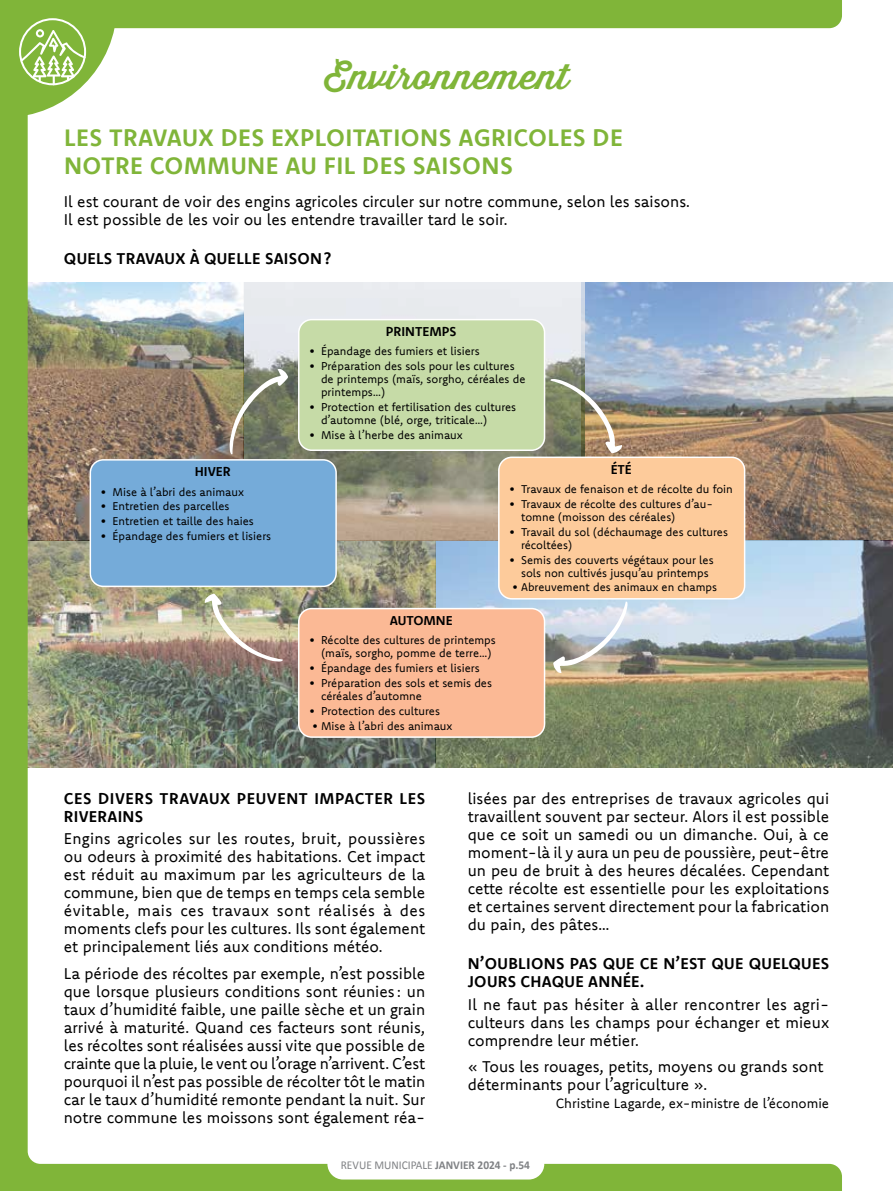
<style>
.page{position:relative;width:893px;height:1191px;background:#fff}
.page>*{position:absolute;margin:0;border:0;box-sizing:border-box;transform-origin:0 0}
.t1{font:500 34.5px "Thirsty Script";color:#80b539;scale:1.1 1}
.t2{font:700 24px/28.8px "Komet";letter-spacing:.02em;color:#80b539}
.t3{font:15.75px/18px "Komet";color:#000;text-align:justify}
.t4{font:700 15.75px/18px "Komet";letter-spacing:.02em;color:#000}
.t5{font:700 15.75px/18px "Komet";letter-spacing:.04em;color:#000}
.t6{font:13.5px "Komet";color:#000}
.t7{font:700 13.05px "Komet";color:#000}
.t8{font:700 12px "Calibri";color:#808285;scale:.95 1}
.t9{font:11.4px/13px "Komet";color:#000}
.s1{font-weight:400}
</style>
<div class="page">
<img style="left:842px;top:283px;width:51px;height:257px">
<img style="left:842px;top:540px;width:51px;height:227px">
<img style="left:0;top:0;width:842px;height:1191px">
<svg style="left:0;top:0;width:117px;height:117px"></svg>
<div style="left:327px;top:1148px;width:217px;height:31px;background:#fff;border-radius:16px"></div>
<div style="left:299px;top:320px;width:246px;height:130px;background:#c6dba7;border-radius:13px"></div>
<div style="left:298px;top:319px;width:247px;height:132px;border:2px solid #fff;border-radius:13px"></div>
<div style="left:299px;top:608px;width:246px;height:129px;background:#fbb995;border-radius:13px"></div>
<div style="left:298px;top:608px;width:247px;height:130px;border:2px solid #fff;border-radius:13px"></div>
<div style="left:499px;top:457px;width:246px;height:142px;background:#fdcb9b;border-radius:13px"></div>
<div style="left:498px;top:456px;width:247px;height:143px;border:2px solid #fff;border-radius:13px"></div>
<div style="left:90px;top:460px;width:246px;height:126px;background:#75abd9;border-radius:13px"></div>
<div style="left:90px;top:459px;width:247px;height:128px;border:2px solid #fff;border-radius:13px"></div>
<img style="left:550px;top:379px;width:72px;height:74px">
<svg style="left:229px;top:368px;width:59px;height:86px;background:#858871"></svg>
<svg style="left:553px;top:601px;width:75px;height:72px;background:#c1c5c7"></svg>
<img style="left:204px;top:593px;width:79px;height:68px">
<h1 class="t1" style="left:324px;top:51px;width:224px">Environnement</h1>
<h2 class="t2" style="left:64px;top:122px;width:560px">LES TRAVAUX DES EXPLOITATIONS AGRICOLES DE<br>NOTRE COMMUNE AU FIL DES SAISONS</h2>
<p class="t3" style="left:64px;top:192px;width:628px">Il est courant de voir des engins agricoles circuler sur notre commune, selon les saisons.<br>Il est possible de les voir ou les entendre travailler tard le soir.</p>
<p class="t4" style="left:64px;top:249px;width:269px">QUELS TRAVAUX À QUELLE SAISON?</p>
<p class="t7" style="left:195px;top:463px;width:37px">HIVER</p>
<p class="t9" style="left:100px;top:485px;width:145px">• Mise à l’abri des animaux</p>
<p class="t9" style="left:100px;top:499px;width:131px">• Entretien des parcelles</p>
<p class="t9" style="left:100px;top:514px;width:155px">• Entretien et taille des haies</p>
<p class="t9" style="left:100px;top:529px;width:172px">• Épandage des fumiers et lisiers</p>
<p class="t7" style="left:386px;top:323px;width:72px">PRINTEMPS</p>
<p class="t9" style="left:309px;top:344px;width:172px">• Épandage des fumiers et lisiers</p>
<p class="t9" style="left:321px;top:359px;width:206px;text-indent:-12px">• Préparation des sols pour les cultures de printemps (maïs, sorgho, céréales de printemps…)</p>
<p class="t9" style="left:321px;top:400px;width:197px;text-indent:-12px">• Protection et fertilisation des cultures d’automne (blé, orge, triticale…)</p>
<p class="t9" style="left:309px;top:428px;width:156px">• Mise à l’herbe des animaux</p>
<p class="t7" style="left:390px;top:612px;width:64px">AUTOMNE</p>
<p class="t9" style="left:321px;top:633px;width:176px;text-indent:-12px">• Récolte des cultures de printemps (maïs, sorgho, pomme de terre…)</p>
<p class="t9" style="left:309px;top:661px;width:172px">• Épandage des fumiers et lisiers</p>
<p class="t9" style="left:321px;top:676px;width:173px;text-indent:-12px">• Préparation des sols et semis des céréales d’automne</p>
<p class="t9" style="left:309px;top:704px;width:133px">• Protection des cultures</p>
<p class="t9" style="left:312px;top:719px;width:142px">• Mise à l’abri des animaux</p>
<p class="t7" style="left:611px;top:461px;width:23px">ÉTÉ</p>
<p class="t9" style="left:509px;top:482px;width:226px">• Travaux de fenaison et de récolte du foin</p>
<p class="t9" style="left:521px;top:497px;width:193px;text-indent:-12px">• Travaux de récolte des cultures d’au&shy;tomne (moisson des céréales)</p>
<p class="t9" style="left:521px;top:525px;width:208px;text-indent:-12px">• Travail du sol (déchaumage des cultures récoltées)</p>
<p class="t9" style="left:521px;top:553px;width:194px;text-indent:-12px">• Semis des couverts végétaux pour les sols non cultivés jusqu’au printemps</p>
<p class="t9" style="left:512px;top:580px;width:207px">• Abreuvement des animaux en champs</p>
<p class="t5" style="left:64px;top:789px;width:363px">CES DIVERS TRAVAUX PEUVENT IMPACTER LES<br>RIVERAINS</p>
<p class="t3" style="left:64px;top:829px;width:363px">Engins agricoles sur les routes, bruit, poussières ou odeurs à proximité des habitations. Cet impact est réduit au maximum par les agriculteurs de la commune, bien que de temps en temps cela semble évitable, mais ces travaux sont réalisés à des moments clefs pour les cultures. Ils sont également et principalement liés aux conditions météo.</p>
<p class="t3" style="left:64px;top:964px;width:363px">La période des récoltes par exemple, n’est possible que lorsque plusieurs conditions sont réunies : un taux d’humidité faible, une paille sèche et un grain arrivé à maturité. Quand ces facteurs sont réunis, les récoltes sont réalisées aussi vite que possible de crainte que la pluie, le vent ou l’orage n’arrivent. C’est pourquoi il n’est pas possible de récolter tôt le matin car le taux d’humidité remonte pendant la nuit. Sur notre commune les moissons sont également réa-</p>
<p class="t3" style="left:468px;top:789px;width:363px">lisées par des entreprises de travaux agricoles qui travaillent souvent par secteur. Alors il est possible que ce soit un samedi ou un dimanche. Oui, à ce moment-là il y aura un peu de poussière, peut-être un peu de bruit à des heures décalées. Cependant cette récolte est essentielle pour les exploitations et certaines servent directement pour la fabrication du pain, des pâtes…</p>
<p class="t4" style="left:468px;top:954px;width:363px">N’OUBLIONS PAS QUE CE N’EST QUE QUELQUES<br>JOURS CHAQUE ANNÉE.</p>
<p class="t3" style="left:468px;top:994px;width:363px">Il ne faut pas hésiter à aller rencontrer les agri&shy;culteurs dans les champs pour échanger et mieux comprendre leur métier.</p>
<p class="t3" style="left:468px;top:1057px;width:357px">« Tous les rouages, petits, moyens ou grands sont déterminants pour l’agriculture ».</p>
<p class="t6" style="left:556px;top:1094px;width:275px">Christine Lagarde, ex-ministre de l’économie</p>
<p class="t8" style="left:341px;top:1156px;width:201px"><span class="s1">REVUE MUNICIPALE</span> JANVIER 2024 - p.54</p>
</div>
